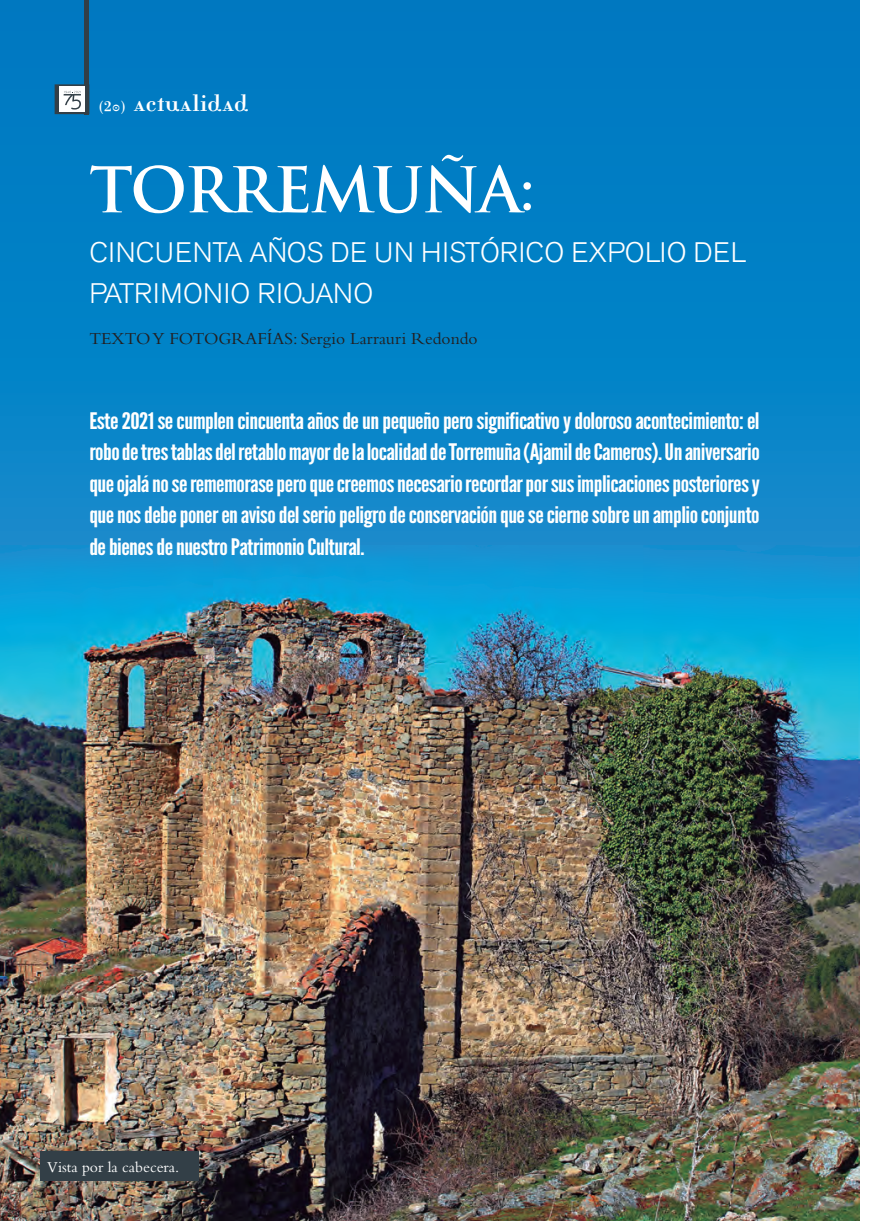
<style>
.page{position:relative;width:874px;height:1221px;background:#fff}
.page>*{position:absolute;margin:0;border:0;box-sizing:border-box;transform-origin:0 0}
.t1{font:700 61.25px "Trajan";letter-spacing:-.03em;color:#fff}
.t2{font:300 28px/40.2px "Akzidenz Grotesk BE";letter-spacing:.01em;color:#fff}
.t3{font:24.5px "Katrina";color:#fff}
.t4{font:22.75px/31.5px "League Gothic";letter-spacing:-.02em;color:#fff;text-align:justify;scale:1.15 1}
.t5{font:17.5px "Bembo Std";color:#231f20}
.t6{font:15.75px "Bembo Std";color:#fff}
.s1{font-size:15.75px}
</style>
<div class="page">
<div style="left:0;top:0;width:858px;height:595px;background:linear-gradient(to bottom,#0077c0,#118ccc)"></div>
<img style="left:0;top:546px;width:858px;height:674px">
<div style="left:40px;top:1151px;width:158px;height:30px;background:#333f47"></div>
<div style="left:84px;top:0;width:5px;height:114px;background:#333f47"></div>
<div style="left:55px;top:84px;width:34px;height:30px;background:#333f47"></div>
<div style="left:60px;top:86px;width:25px;height:26px;background:#fff"></div>
<svg style="left:63px;top:91px;width:18px;height:18px"></svg>
<p class="t3" style="left:99px;top:89px;width:151px"><span class="s1">(20)</span> actualidad</p>
<h1 class="t1" style="left:89px;top:152px;width:447px">TORREMUÑA:</h1>
<p class="t2" style="left:89px;top:233px;width:658px">CINCUENTA AÑOS DE UN HISTÓRICO EXPOLIO DEL<br>PATRIMONIO RIOJANO</p>
<p class="t5" style="left:89px;top:328px;width:25px">Texto</p>
<p class="t5" style="left:152px;top:328px;width:39px">y Fotografías</p>
<p class="t5" style="left:293px;top:328px;width:186px">: Sergio Larrauri Redondo</p>
<p class="t4" style="left:89px;top:405px;width:584px">Este 2021 se cumplen cincuenta años de un pequeño pero significativo y doloroso acontecimiento: el robo de tres tablas del retablo mayor de la localidad de Torremuña (Ajamil de Cameros). Un aniversario que ojalá no se rememorase pero que creemos necesario recordar por sus implicaciones posteriores y que nos debe poner en aviso del serio peligro de conservación que se cierne sobre un amplio conjunto de bienes de nuestro Patrimonio Cultural.</p>
<p class="t6" style="left:47px;top:1157px;width:133px">Vista por la cabecera.</p>
</div>
